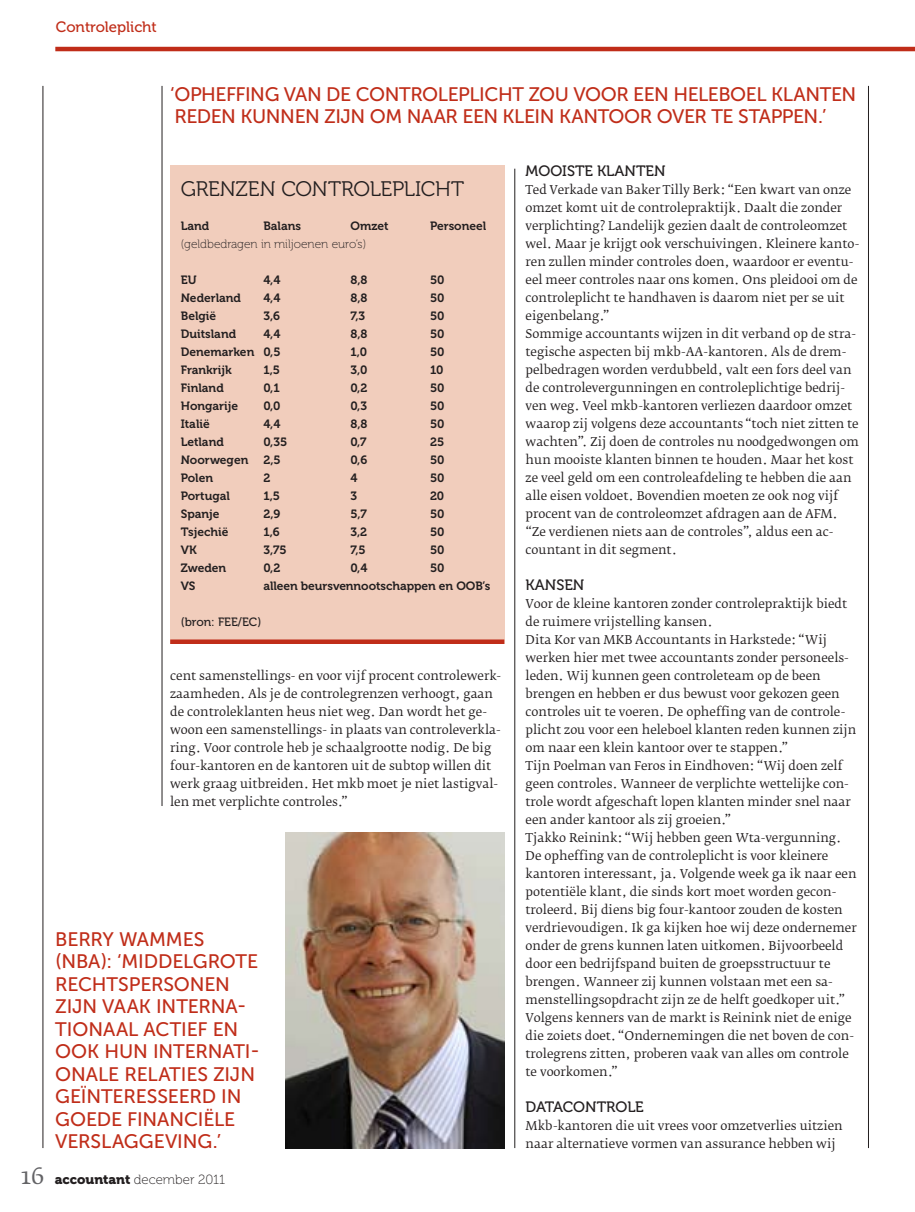
<style>
.page{position:relative;width:915px;height:1212px;background:#fff}
.page>*{position:absolute;margin:0;border:0;box-sizing:border-box;transform-origin:0 0}
.t1{font:21px "Museo 300";letter-spacing:-.015em;color:#231f20}
.t2{font:19.5px/22.5px "Museo Sans 500";letter-spacing:-.01em;color:#c02d19}
.t3{font:19.5px "Museo Sans 500";letter-spacing:-.03em;color:#c02d19}
.t4{font:15px "Museo 500";color:#231f20}
.t5{font:15px "Museo 500";color:#c02d19}
.t6{font:13.2px "Museo 100";color:#231f20}
.t7{font:12px/18px "Fedra Serif B Std";color:#231f20}
.t8{font:12px "Museo 700";color:#231f20}
.t9{font:12px "Museo 100";color:#231f20}
.t10{font:12px "Museo 500";color:#231f20}
.s1{font-family:"Fedra Serif B Std";font-size:22.5px;color:#636366}
.s2{font-family:"Museo 900"}
</style>
<div class="page">
<hr style="left:867px;top:86px;width:1px;height:1062px;background:#231f20">
<hr style="left:43px;top:86px;width:1px;height:1062px;background:#231f20">
<hr style="left:514px;top:169px;width:1px;height:979px;background:#231f20">
<hr style="left:162px;top:86px;width:1px;height:720px;background:#231f20">
<hr style="left:55px;top:47px;width:859px;height:4px;background:#c02d19">
<img style="left:285px;top:833px;width:219px;height:315px">
<div style="left:170px;top:166px;width:334px;height:478px;background:#f1cdbc"></div>
<div style="left:170px;top:639px;width:334px;height:5px;background:#c02d19"></div>
<p class="t5" style="left:56px;top:19px;width:102px">CONTROLEPLICHT</p>
<h2 class="t3" style="left:170px;top:83px;width:263px">‘OPHEFFING VAN DE CONTROLEPLI</h2>
<h2 class="t2" style="left:484px;top:83px;width:161px">CHT ZOU VOO R EEN</h2>
<h2 class="t2" style="left:673px;top:83px;width:70px">HELEBOEL</h2>
<h2 class="t2" style="left:770px;top:83px;width:72px">KLANTEN</h2>
<h2 class="t2" style="left:174px;top:105px;width:25px">REDEN</h2>
<h2 class="t2" style="left:240px;top:105px;width:39px">KUNNEN</h2>
<h2 class="t2" style="left:324px;top:105px;width:150px">ZIJN OM NAAR EEN</h2>
<h2 class="t2" style="left:502px;top:105px;width:22px">KLEIN</h2>
<h2 class="t2" style="left:559px;top:105px;width:224px">KANTOO R OVER TE STAPPEN</h2>
<h2 class="t2" style="left:817px;top:105px;width:10px">.’</h2>
<h1 class="t1" style="left:181px;top:178px;width:42px">GRENZEN</h1>
<h1 class="t1" style="left:281px;top:178px;width:16px">CONT</h1>
<h1 class="t1" style="left:341px;top:178px;width:87px">ROLEPLICHT</h1>
<p class="t8" style="left:181px;top:219px;width:61px">Land B</p>
<p class="t8" style="left:271px;top:219px;width:61px">alans O</p>
<p class="t8" style="left:360px;top:219px;width:54px">mzet P</p>
<p class="t8" style="left:437px;top:219px;width:51px">ersoneel</p>
<p class="t9" style="left:181px;top:237px;width:187px">(geldbedragen in miljoenen euro’s)</p>
<p class="t8" style="left:181px;top:273px;width:13px">EU</p>
<p class="t8" style="left:263px;top:273px;width:19px">4,4</p>
<p class="t8" style="left:350px;top:273px;width:19px">8,8</p>
<p class="t8" style="left:430px;top:273px;width:16px">50</p>
<p class="t8" style="left:181px;top:291px;width:62px">Nederland</p>
<p class="t8" style="left:263px;top:291px;width:19px">4,4</p>
<p class="t8" style="left:350px;top:291px;width:19px">8,8</p>
<p class="t8" style="left:430px;top:291px;width:16px">50</p>
<p class="t8" style="left:181px;top:309px;width:37px">België</p>
<p class="t8" style="left:263px;top:309px;width:18px">3,6</p>
<p class="t8" style="left:350px;top:309px;width:16px">7,3</p>
<p class="t8" style="left:430px;top:309px;width:16px">50</p>
<p class="t8" style="left:181px;top:327px;width:57px">Duitsland</p>
<p class="t8" style="left:263px;top:327px;width:19px">4,4</p>
<p class="t8" style="left:350px;top:327px;width:19px">8,8</p>
<p class="t8" style="left:430px;top:327px;width:16px">50</p>
<p class="t8" style="left:181px;top:345px;width:101px">Denemarken 0,5</p>
<p class="t8" style="left:350px;top:345px;width:18px">1,0</p>
<p class="t8" style="left:430px;top:345px;width:16px">50</p>
<p class="t8" style="left:181px;top:363px;width:52px">Frankrijk</p>
<p class="t8" style="left:263px;top:363px;width:18px">1,5</p>
<p class="t8" style="left:350px;top:363px;width:18px">3,0</p>
<p class="t8" style="left:430px;top:363px;width:15px">10</p>
<p class="t8" style="left:181px;top:381px;width:45px">Finland</p>
<p class="t8" style="left:263px;top:381px;width:18px">0,1</p>
<p class="t8" style="left:350px;top:381px;width:19px">0,2</p>
<p class="t8" style="left:430px;top:381px;width:16px">50</p>
<p class="t8" style="left:181px;top:399px;width:59px">Hongarije</p>
<p class="t8" style="left:263px;top:399px;width:19px">0,0</p>
<p class="t8" style="left:350px;top:399px;width:18px">0,3</p>
<p class="t8" style="left:430px;top:399px;width:16px">50</p>
<p class="t8" style="left:181px;top:417px;width:30px">Italië</p>
<p class="t8" style="left:263px;top:417px;width:19px">4,4</p>
<p class="t8" style="left:350px;top:417px;width:19px">8,8</p>
<p class="t8" style="left:430px;top:417px;width:16px">50</p>
<p class="t8" style="left:181px;top:435px;width:45px">Letland</p>
<p class="t8" style="left:263px;top:435px;width:25px">0,35</p>
<p class="t8" style="left:350px;top:435px;width:18px">0,7</p>
<p class="t8" style="left:430px;top:435px;width:16px">25</p>
<p class="t8" style="left:181px;top:453px;width:101px">Noorwegen 2,5</p>
<p class="t8" style="left:350px;top:453px;width:18px">0,6</p>
<p class="t8" style="left:430px;top:453px;width:16px">50</p>
<p class="t8" style="left:181px;top:471px;width:34px">Polen</p>
<p class="t8" style="left:263px;top:471px;width:8px">2</p>
<p class="t8" style="left:350px;top:471px;width:9px">4</p>
<p class="t8" style="left:430px;top:471px;width:16px">50</p>
<p class="t8" style="left:181px;top:489px;width:51px">Portugal</p>
<p class="t8" style="left:263px;top:489px;width:18px">1,5</p>
<p class="t8" style="left:350px;top:489px;width:8px">3</p>
<p class="t8" style="left:430px;top:489px;width:16px">20</p>
<p class="t8" style="left:181px;top:507px;width:40px">Spanje</p>
<p class="t8" style="left:263px;top:507px;width:18px">2,9</p>
<p class="t8" style="left:350px;top:507px;width:18px">5,7</p>
<p class="t8" style="left:430px;top:507px;width:16px">50</p>
<p class="t8" style="left:181px;top:525px;width:49px">Tsjechië</p>
<p class="t8" style="left:263px;top:525px;width:18px">1,6</p>
<p class="t8" style="left:350px;top:525px;width:18px">3,2</p>
<p class="t8" style="left:430px;top:525px;width:16px">50</p>
<p class="t8" style="left:181px;top:543px;width:7px">VK</p>
<p class="t8" style="left:263px;top:543px;width:25px">3,75</p>
<p class="t8" style="left:350px;top:543px;width:17px">7,5</p>
<p class="t8" style="left:430px;top:543px;width:16px">50</p>
<p class="t8" style="left:181px;top:561px;width:47px">Zweden</p>
<p class="t8" style="left:263px;top:561px;width:19px">0,2</p>
<p class="t8" style="left:350px;top:561px;width:18px">0,4</p>
<p class="t8" style="left:430px;top:561px;width:16px">50</p>
<p class="t8" style="left:181px;top:579px;width:16px">VS</p>
<p class="t8" style="left:263px;top:579px;width:203px">alleen beursvennootschappen en OOB</p>
<p class="t8" style="left:482px;top:579px;width:9px">’s</p>
<p class="t10" style="left:181px;top:615px;width:82px">(BRON: FEE/EC)</p>
<p class="t7" style="left:170px;top:667px;width:332px">cent samenstellings- en voor vijf procent controlewerk&shy;zaamheden. Als je de controlegrenzen verhoogt, gaan de controleklanten heus niet weg. Dan wordt het ge&shy;woon een samenstellings- in plaats van controleverkla&shy;ring. Voor controle heb je schaalgrootte nodig. De big four-kantoren en de kantoren uit de subtop willen dit werk graag uitbreiden. Het mkb moet je niet lastigval&shy;len met verplichte controles.”</p>
<h2 class="t2" style="left:55px;top:927px;width:151px">BERRY WAMMES (NBA): ‘MIDDEL</h2>
<h2 class="t2" style="left:193px;top:950px;width:64px">GROTE</h2>
<h2 class="t2" style="left:55px;top:972px;width:193px">RECHTSPERSONEN<br>ZIJN VAAK INTERNA-<br>TION</h2>
<h2 class="t2" style="left:55px;top:1018px;width:206px;text-indent:48px">AAL ACTIE F EN<br>OOK HUN INTERNATI-<br>ONALE RELATIES ZIJN<br>GEÏNTERESSEERD IN<br>GOEDE</h2>
<h2 class="t2" style="left:55px;top:1108px;width:169px;text-align:right">FINANCI ËLE<br>VERSLAGGEVIN G.’</h2>
<p class="t6" style="left:21px;top:1172px;width:205px"><span class="s1">16</span> <span class="s2">accountant</span> december 2011</p>
<p class="t4" style="left:525px;top:163px;width:139px">MOOISTE KLANTEN</p>
<p class="t7" style="left:525px;top:181px;width:335px">Ted Verkade van Baker Tilly Berk: “Een kwart van onze omzet komt uit de controlepraktijk. Daalt die zonder verplichting? Landelijk gezien daalt de controleomzet wel. Maar je krijgt ook verschuivingen. Kleinere kanto&shy;ren zullen minder controles doen, waardoor er eventu&shy;eel meer controles naar ons komen. Ons pleidooi om de controleplicht te handhaven is daarom niet per se uit eigenbelang.”<br>Sommige accountants wijzen in dit verband op de stra&shy;tegische aspecten bij mkb-AA-kantoren. Als de drem&shy;pelbedragen worden verdubbeld, valt een fors deel van de controlevergunningen en controleplichtige bedrij&shy;ven weg. Veel mkb-kantoren verliezen daardoor omzet waarop zij volgens deze accountants “toch niet zitten te wachten”. Zij doen de controles nu noodgedwongen om hun mooiste klanten binnen te houden. Maar het kost ze veel geld om een controleafdeling te hebben die aan alle eisen voldoet. Bovendien moeten ze ook nog vijf procent van de controleomzet afdragen aan de AFM. “Ze verdienen niets aan de controles”, aldus een ac&shy;countant in dit segment.</p>
<p class="t4" style="left:525px;top:577px;width:20px">KANS</p>
<p class="t4" style="left:564px;top:577px;width:19px">EN</p>
<p class="t7" style="left:525px;top:595px;width:332px">Voor de kleine kantoren zonder controlepraktijk biedt de ruimere vrijstelling kansen.<br>Dita Kor van MKB Accountants in Harkstede: “Wij werken hier met twee accountants zonder personeels&shy;leden. Wij kunnen geen controleteam op de been brengen en hebben er dus bewust voor gekozen geen controles uit te voeren. De opheffing van de controle&shy;plicht zou voor een heleboel klanten reden kunnen zijn om naar een klein kantoor over te stappen.”<br>Tijn Poelman van Feros in Eindhoven: “Wij doen zelf geen controles. Wanneer de verplichte wettelijke con&shy;trole wordt afgeschaft lopen klanten minder snel naar een ander kantoor als zij groeien.”<br>Tjakko Reinink: “Wij hebben geen Wta-vergunning.<br>De opheffing van de controleplicht is voor kleinere kantoren interessant, ja. Volgende week ga ik naar een potentiële klant, die sinds kort moet worden gecon&shy;troleerd. Bij diens big four-kantoor zouden de kosten verdrievoudigen. Ik ga kijken hoe wij deze ondernemer onder de grens kunnen laten uitkomen. Bijvoorbeeld door een bedrijfspand buiten de groepsstructuur te brengen. Wanneer zij kunnen volstaan met een sa&shy;menstellingsopdracht zijn ze de helft goedkoper uit.” Volgens kenners van de markt is Reinink niet de enige die zoiets doet. “Ondernemingen die net boven de con&shy;trolegrens zitten, proberen vaak van alles om controle te voorkomen.”</p>
<p class="t4" style="left:525px;top:1099px;width:119px">DATACONTROLE</p>
<p class="t7" style="left:525px;top:1117px;width:318px">Mkb-kantoren die uit vrees voor omzetverlies uitzien naar alternatieve vormen van assurance hebben wij</p>
</div>
